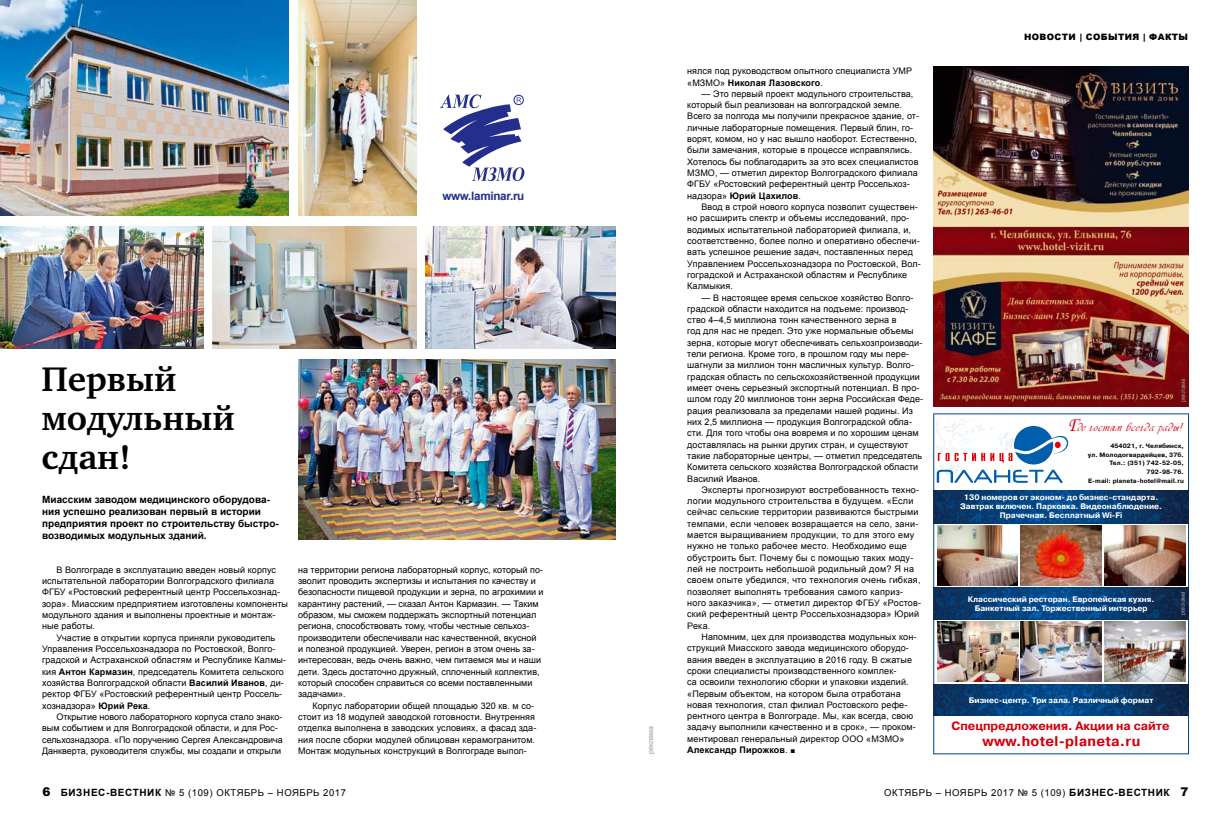
<style>
.page{position:relative;width:1231px;height:837px;background:#fff}
.page>*{position:absolute;margin:0;border:0;box-sizing:border-box;transform-origin:0 0}
.t1{font:700 35px/39px "Charter ITC";color:#000}
.t2{font:700 14px "Pragmatica C";letter-spacing:.02em;color:#d1000d}
.t3{font:12.3px "Vivaldi DCL";letter-spacing:.05em;color:#d1000d}
.t4{font:700 12px "Pragmatica C";color:#d1000d}
.t5{font:900 12px "Arial";color:#000}
.t6{font:700 11.7px "Arial";letter-spacing:-.025em;color:#22308e}
.t7{font:700 10px/12px "Arial";color:#000}
.t8{font:9.5px "Arial";letter-spacing:.06em;color:#000}
.t9{font:9px/11.3px "Arial";letter-spacing:.01em;color:#000}
.t10{font:700 9px "Arial";letter-spacing:.015em;color:#000}
.t11{font:900 8.8px "Arial";letter-spacing:.045em;color:#000}
.t12{font:700 8px/9px "Pragmatica C";color:#fff;text-align:center}
.t13{font:7px "Arial";color:#97979b}
.t14{font:700 6.2px/8.5px "Pragmatica C";letter-spacing:.02em;color:#000;text-align:right}
.t15{font:6px "Arial";color:#97979b}
.s1{font-weight:700}
.s2{font-weight:400}
.s3{font-weight:400;font-size:8px}
.s4{font-family:"Monotype Corsiva";font-size:20px}
.s5{font-weight:900;font-size:12px}
.s6{font-weight:700;font-size:10px}
</style>
<div class="page">
<img style="left:933px;top:67px;width:254px;height:339px">
<img style="left:937px;top:525px;width:80px;height:60px">
<img style="left:1020px;top:525px;width:81px;height:60px">
<img style="left:1104px;top:525px;width:81px;height:60px">
<img style="left:937px;top:621px;width:80px;height:60px">
<img style="left:1020px;top:621px;width:81px;height:60px">
<img style="left:1104px;top:621px;width:81px;height:60px">
<img style="left:933px;top:490px;width:255px;height:33px">
<img style="left:933px;top:587px;width:255px;height:32px">
<img style="left:933px;top:683px;width:255px;height:32px">
<svg style="left:936px;top:418px;width:132px;height:65px"></svg>
<img style="left:0;top:0;width:289px;height:216px">
<img style="left:0;top:226px;width:204px;height:122px">
<img style="left:213px;top:226px;width:204px;height:122px">
<img style="left:425px;top:226px;width:190px;height:122px">
<img style="left:298px;top:359px;width:318px;height:180px">
<img style="left:298px;top:0;width:118px;height:216px">
<svg style="left:440px;top:94px;width:84px;height:87px"></svg>
<p class="t6" style="left:442px;top:188px;width:84px">www.laminar.ru</p>
<h1 class="t1" style="left:41px;top:359px;width:195px">Первый модульный сдан!</h1>
<p class="t7" style="left:42px;top:493px;width:238px">Миасским заводом медицинского оборудова&shy;ния успешно реализован первый в истории предприятия проект по строительству быстро&shy;возводимых модульных зданий.</p>
<p class="t9" style="left:42px;top:564px;width:247px;text-indent:14px">В Волгограде в эксплуатацию введен новый корпус испытательной лаборатории Волгоградского филиала ФГБУ «Ростовский референтный центр Россельхознад&shy;зора». Миасским предприятием изготовлены компоненты модульного здания и выполнены проектные и монтаж&shy;ные работы.</p>
<p class="t9" style="left:42px;top:631px;width:245px;text-indent:14px">Участие в открытии корпуса приняли руководитель Управления Россельхознадзора по Ростовской, Волго&shy;градской и Астраханской областям и Республике Калмы&shy;кия <span class="s1">Антон Кармазин</span>, председатель Комитета сельского хозяйства Волгоградской области <span class="s1">Василий Иванов</span>, ди&shy;ректор ФГБУ «Ростовский референтный центр Россель&shy;хознадзора» <span class="s1">Юрий Река</span>.</p>
<p class="t9" style="left:42px;top:711px;width:242px;text-indent:14px">Открытие нового лабораторного корпуса стало знако&shy;вым событием и для Волгоградской области, и для Рос&shy;сельхознадзора. «По поручению Сергея Александровича Данкверта, руководителя службы, мы создали и открыли</p>
<p class="t9" style="left:298px;top:564px;width:247px">на территории региона лабораторный корпус, который по&shy;зволит проводить экспертизы и испытания по качеству и безопасности пищевой продукции и зерна, по агрохимии и карантину растений, — сказал Антон Кармазин. — Таким образом, мы сможем поддержать экспортный потенциал региона, способствовать тому, чтобы честные сельхоз&shy;производители обеспечивали нас качественной, вкусной и полезной продукцией. Уверен, регион в этом очень за&shy;интересован, ведь очень важно, чем питаемся мы и наши дети. Здесь достаточно дружный, сплоченный коллектив, который способен справиться со всеми поставленными задачами».</p>
<p class="t9" style="left:298px;top:699px;width:240px;text-indent:14px">Корпус лаборатории общей площадью 320 кв. м со&shy;стоит из 18 модулей заводской готовности. Внутренняя отделка выполнена в заводских условиях, а фасад зда&shy;ния после сборки модулей облицован керамогранитом.<br>Монтаж модульных конструкций в Волгограде выпол-</p>
<p class="t13" style="left:646px;top:753px;width:29px;rotate:-90deg">реклама</p>
<p class="t9" style="left:687px;top:65px;width:226px">нялся под руководством опытного специалиста УМР «МЗМО» <span class="s1">Николая Лазовского</span>.</p>
<p class="t9" style="left:687px;top:88px;width:233px;text-indent:14px">— Это первый проект модульного строительства, который был реализован на волгоградской земле.<br>Всего за полгода мы получили прекрасное здание, от&shy;личные лабораторные помещения. Первый блин, го&shy;ворят, комом, но у нас вышло наоборот. Естественно, были замечания, которые в процессе исправлялись.<br>Хотелось бы поблагодарить за это всех специалистов МЗМО, — отметил директор Волгоградского филиала ФГБУ «Ростовский референтный центр Россельхоз&shy;надзора» <span class="s1">Юрий Цахилов</span>.</p>
<p class="t9" style="left:687px;top:201px;width:235px;text-indent:14px">Ввод в строй нового корпуса позволит существен&shy;но расширить спектр и объемы исследований, про&shy;водимых испытательной лабораторией филиала, и, соответственно, более полно и оперативно обеспечи&shy;вать успешное решение задач, поставленных перед Управлением Россельхознадзора по Ростовской, Вол&shy;гоградской и Астраханской областям и Республике Калмыкия.</p>
<p class="t9" style="left:687px;top:292px;width:237px;text-indent:14px">— В настоящее время сельское хозяйство Волго&shy;градской области находится на подъеме: производ&shy;ство 4–4,5 миллиона тонн качественного зерна в<br>год для нас не предел. Это уже нормальные объемы зерна, которые могут обеспечивать сельхозпроизводи&shy;тели региона. Кроме того, в прошлом году мы пере&shy;шагнули за миллион тонн масличных культур. Волго&shy;градская область по сельскохозяйственной продукции имеет очень серьезный экспортный потенциал. В про&shy;шлом году 20 миллионов тонн зерна Российская Феде&shy;рация реализовала за пределами нашей родины. Из них 2,5 миллиона — продукция Волгоградской обла&shy;сти. Для того чтобы она вовремя и по хорошим ценам доставлялась на рынки других стран, и существуют такие лабораторные центры, — отметил председатель Комитета сельского хозяйства Волгоградской области Василий Иванов.</p>
<p class="t9" style="left:687px;top:484px;width:235px;text-indent:14px">Эксперты прогнозируют востребованность техно&shy;логии модульного строительства в будущем. «Если сейчас сельские территории развиваются быстрыми темпами, если человек возвращается на село, зани&shy;мается выращиванием продукции, то для этого ему нужно не только рабочее место. Необходимо еще обустроить быт. Почему бы с помощью таких моду&shy;лей не построить небольшой родильный дом? Я на своем опыте убедился, что технология очень гибкая, позволяет выполнять требования самого каприз&shy;ного заказчика», — отметил директор ФГБУ «Ростов&shy;ский референтный центр Россельхознадзора» Юрий Река.</p>
<p class="t9" style="left:687px;top:631px;width:231px;text-indent:14px">Напомним, цех для производства модульных кон&shy;струкций Миасского завода медицинского оборудо&shy;вания введен в эксплуатацию в 2016 году. В сжатые сроки специалисты производственного комплек-<br>са освоили технологию сборки и упаковки изделий. «Первым объектом, на котором была отработана новая технология, стал филиал Ростовского рефе&shy;рентного центра в Волгограде. Мы, как всегда, свою задачу выполнили качественно и в срок», — проком&shy;ментировал генеральный директор ООО «МЗМО»</p>
<p class="t10" style="left:687px;top:743px;width:109px">Александр Пирожков<span class="s2">.</span> <span class="s3">■</span></p>
<p class="t11" style="left:1024px;top:30px;width:165px">НОВОСТИ | СОБЫТИЯ | ФАКТЫ</p>
<p class="t15" style="left:1179px;top:402px;width:25px;rotate:-90deg">реклама</p>
<h3 class="t3" style="left:1067px;top:420px;width:116px"><span class="s4">Г</span>де гостям всегда рады!</h3>
<p class="t14" style="left:1087px;top:442px;width:98px">454021, г. Челябинск,<br>ул. Молодогвардейцев, 37б.<br>Тел.: (351) 742-52-05,<br>792-98-76.<br>E-mail: planeta-hotel@mail.ru</p>
<p class="t12" style="left:959px;top:492px;width:204px">130 номеров от эконом- до бизнес-стандарта.<br>Завтрак включен. Парковка. Видеонаблюдение.<br>Прачечная. Бесплатный Wi-Fi</p>
<p class="t12" style="left:967px;top:594px;width:188px">Классический ресторан. Европейская кухня.<br>Банкетный зал. Торжественный интерьер</p>
<p class="t15" style="left:1178px;top:615px;width:25px;rotate:-90deg">реклама</p>
<p class="t12" style="left:968px;top:695px;width:186px">Бизнес-центр. Три зала. Различный формат</p>
<h3 class="t4" style="left:951px;top:719px;width:219px">Спецпредложения. Акции на сайте</h3>
<h2 class="t2" style="left:982px;top:732px;width:159px">www.hotel-planeta.ru</h2>
<p class="t8" style="left:43px;top:785px;width:305px"><span class="s5">8</span> <span class="s6">БИЗНЕС-ВЕСТНИК</span> № 5 (109) ОКТЯБРЬ – НОЯБРЬ 2017</p>
<p class="t8" style="left:884px;top:785px;width:305px">ОКТЯБРЬ – НОЯБРЬ 2017 № 5 (109) <span class="s6">БИЗНЕС-ВЕСТНИК</span> <span class="s5">9</span></p>
<h3 class="t5" style="left:43px;top:782px;width:10px">6</h3>
<h3 class="t5" style="left:1180px;top:782px;width:10px">7</h3>
</div>
